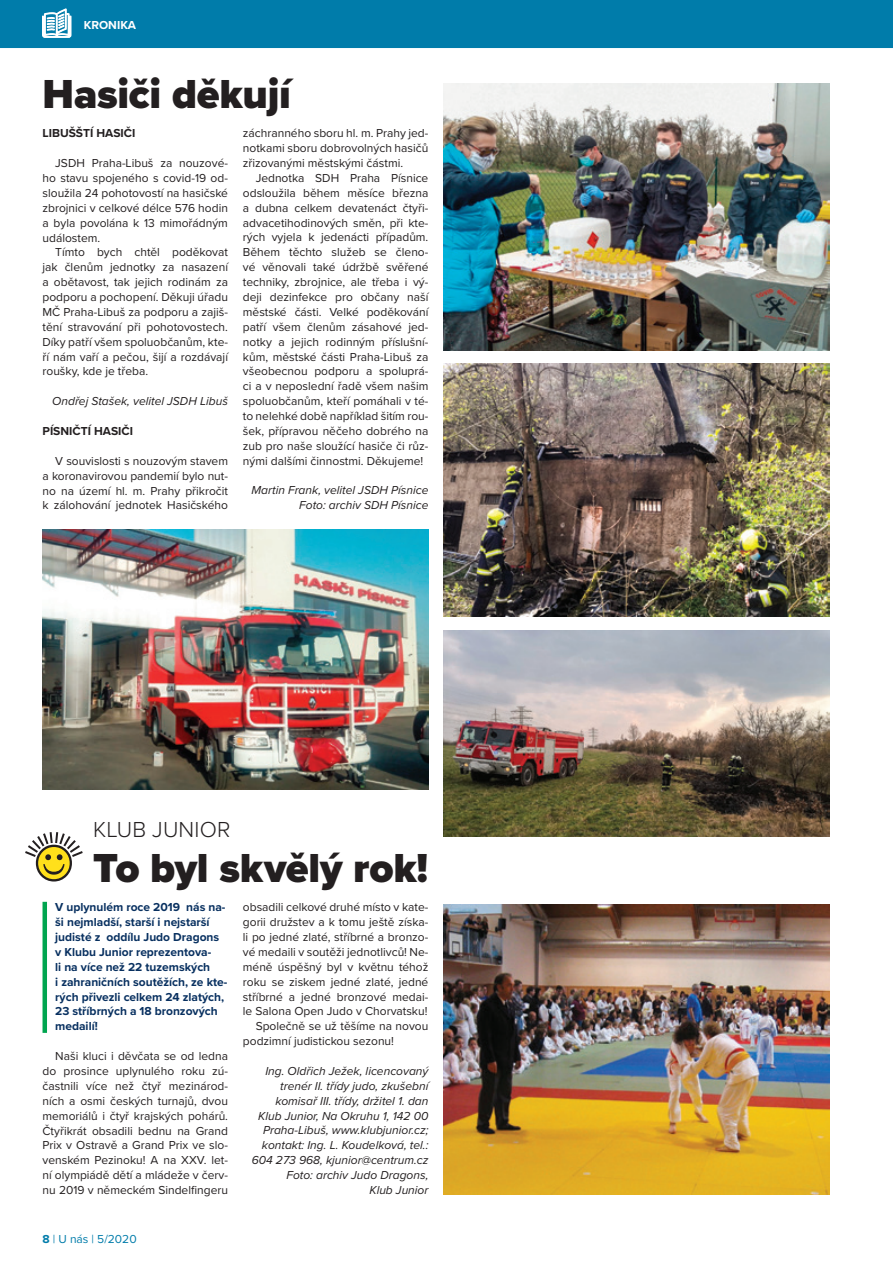
<style>
.page{position:relative;width:893px;height:1263px;background:#fff}
.page>*{position:absolute;margin:0;border:0;box-sizing:border-box;transform-origin:0 0}
.t1{font:900 42px "Proxima Nova";letter-spacing:-.005em;color:#231f20}
.t2{font:300 22.5px "Proxima Nova";letter-spacing:.005em;color:#231f20}
.t3{font:12px/14.9px "Proxima Nova";color:#231f20;text-align:justify}
.t4{font:italic 12px/14.9px "Proxima Nova";color:#231f20;text-align:right}
.t5{font:700 12px/14.9px "Proxima Nova";color:#083060}
.t6{font:700 12px "Proxima Nova";color:#231f20}
.t7{font:12px "Proxima Nova";color:#007caa}
.t8{font:700 12px "Proxima Nova";color:#fff}
.s1{font-weight:700}
</style>
<div class="page">
<div style="left:0;top:0;width:893px;height:48px;background:#007caa"></div>
<svg style="left:42px;top:8px;width:29px;height:30px"></svg>
<img style="left:43px;top:529px;width:385px;height:260px">
<img style="left:443px;top:364px;width:386px;height:253px">
<img style="left:443px;top:630px;width:386px;height:207px">
<img style="left:443px;top:83px;width:386px;height:268px">
<hr style="left:43px;top:902px;width:4px;height:131px;background:#00a54f">
<svg style="left:25px;top:832px;width:58px;height:49px"></svg>
<img style="left:443px;top:905px;width:386px;height:289px">
<p class="t8" style="left:84px;top:16px;width:54px">KRONIKA</p>
<h1 class="t1" style="left:43px;top:62px;width:250px">Hasiči děkují</h1>
<p class="t6" style="left:43px;top:124px;width:94px">LIBUŠŠTÍ HASIČI</p>
<p class="t3" style="left:43px;top:155px;width:187px;text-indent:13px">JSDH Praha-Libuš za nouzové&shy;ho stavu spojeného s covid-19 od&shy;sloužila 24 pohotovostí na hasičské zbrojnici v celkové délce 576 hodin a byla povolána k 13 mimořádným událostem.</p>
<p class="t3" style="left:43px;top:244px;width:187px;text-indent:13px">Tímto bych chtěl poděkovat jak členům jednotky za nasazení a obětavost, tak jejich rodinám za podporu a pochopení. Děkuji úřadu MČ Praha-Libuš za podporu a zajiš&shy;tění stravování při pohotovostech.<br>Díky patří všem spoluobčanům, kte&shy;ří nám vaří a pečou, šijí a rozdávají roušky, kde je třeba.</p>
<p class="t4" style="left:52px;top:393px;width:177px">Ondřej Stašek, velitel JSDH Libuš</p>
<p class="t6" style="left:43px;top:422px;width:92px">PÍSNIČTÍ HASIČI</p>
<p class="t3" style="left:43px;top:453px;width:187px;text-indent:13px">V souvislosti s nouzovým stavem a koronavirovou pandemií bylo nut&shy;no na území hl. m. Prahy přikročit k zálohování jednotek Hasičského</p>
<p class="t3" style="left:243px;top:125px;width:187px">záchranného sboru hl. m. Prahy jed&shy;notkami sboru dobrovolných hasičů zřizovanými městskými částmi.</p>
<p class="t3" style="left:243px;top:170px;width:187px;text-indent:13px">Jednotka SDH Praha Písnice odsloužila během měsíce března a dubna celkem devatenáct čtyři&shy;advacetihodinových směn, při kte&shy;rých vyjela k jedenácti případům.<br>Během těchto služeb se členo&shy;vé věnovali také údržbě svěřené techniky, zbrojnice, ale třeba i vý&shy;deji dezinfekce pro občany naší městské části. Velké poděkování patří všem členům zásahové jed&shy;notky a jejich rodinným příslušní&shy;kům, městské části Praha-Libuš za všeobecnou podporu a spoluprá&shy;ci a v neposlední řadě všem našim spoluobčanům, kteří pomáhali v té&shy;to nelehké době například šitím rou&shy;šek, přípravou něčeho dobrého na zub pro naše sloužící hasiče či růz&shy;nými dalšími činnostmi. Děkujeme!</p>
<p class="t4" style="left:252px;top:482px;width:178px">Martin Frank, velitel JSDH Písnice<br>Foto: archiv SDH Písnice</p>
<h2 class="t2" style="left:93px;top:812px;width:139px">KLUB JUNIOR</h2>
<h1 class="t1" style="left:93px;top:836px;width:336px">To byl skvělý rok!</h1>
<p class="t5" style="left:55px;top:899px;width:174px">V uplynulém roce 2019 nás na&shy;ši nejmladší, starší i nejstarší judisté z oddílu Judo Dragons v Klubu Junior reprezentova-<br>li na více než 22 tuzemských<br>i zahraničních soutěžích, ze kte&shy;rých přivezli celkem 24 zlatých,<br>23 stříbrných a 18 bronzových medailí!</p>
<p class="t3" style="left:43px;top:1048px;width:187px;text-indent:13px">Naši kluci i děvčata se od ledna do prosince uplynulého roku zú&shy;častnili více než čtyř mezinárod&shy;ních a osmi českých turnajů, dvou memoriálů i čtyř krajských pohárů.<br>Čtyřikrát obsadili bednu na Grand Prix v Ostravě a Grand Prix ve slo&shy;venském Pezinoku! A na XXV. let&shy;ní olympiádě dětí a mládeže v červ&shy;nu 2019 v německém Sindelfingeru</p>
<p class="t3" style="left:243px;top:899px;width:187px">obsadili celkové druhé místo v kate-</p>
<p class="t3" style="left:243px;top:914px;width:187px">gorii družstev a k tomu ještě získa-</p>
<p class="t3" style="left:243px;top:929px;width:187px">li po jedné zlaté, stříbrné a bronzo-</p>
<p class="t3" style="left:243px;top:944px;width:187px">vé medaili v soutěži jednotlivců! Ne-</p>
<p class="t3" style="left:243px;top:959px;width:187px">méně úspěšný byl v květnu téhož</p>
<p class="t3" style="left:243px;top:974px;width:187px">roku se ziskem jedné zlaté, jedné</p>
<p class="t3" style="left:243px;top:988px;width:187px">stříbrné a jedné bronzové medai-</p>
<p class="t3" style="left:243px;top:1003px;width:186px">le Salona Open Judo v Chorvatsku!</p>
<p class="t3" style="left:256px;top:1018px;width:174px">Společně se už těšíme na novou</p>
<p class="t3" style="left:243px;top:1033px;width:153px">podzimní judistickou sezonu!</p>
<p class="t4" style="left:252px;top:1063px;width:178px">Ing. Oldřich Ježek, licencovaný trenér II. třídy judo, zkušební komisař III. třídy, držitel 1. dan<br>Klub Junior, Na Okruhu 1, 142 00<br>Praha-Libuš, www.klubjunior.cz; kontakt: Ing. L. Koudelková, tel.:<br>604 273 968, kjunior@centrum.cz<br>Foto: archiv Judo Dragons,<br>Klub Junior</p>
<p class="t7" style="left:43px;top:1230px;width:96px"><span class="s1">8</span> | U nás | 5/2020</p>
</div>
